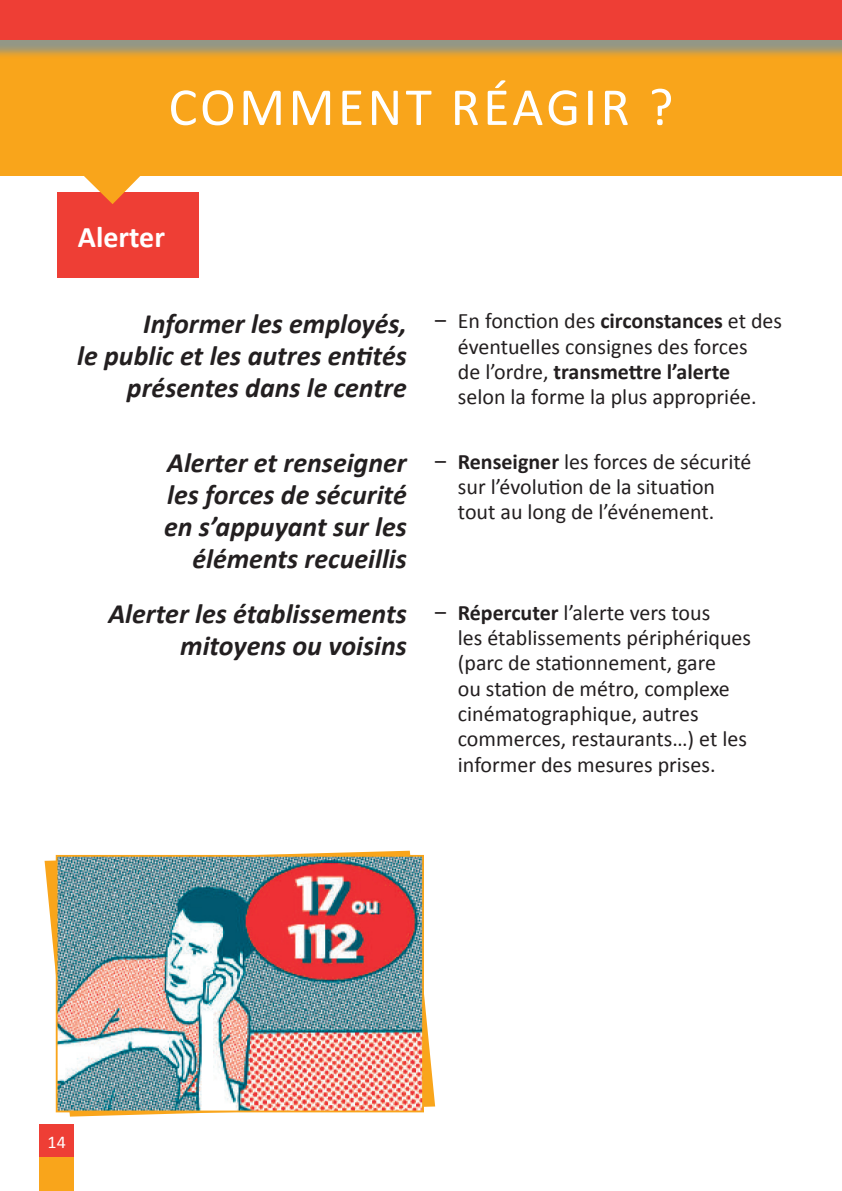
<style>
.page{position:relative;width:842px;height:1191px;background:#fff}
.page>*{position:absolute;margin:0;border:0;box-sizing:border-box;transform-origin:0 0}
.t1{font:54px "Calibri";letter-spacing:.06em;color:#fff}
.t2{font:700 30px "Calibri";color:#fff}
.t3{font:italic 700 28px/32px "Calibri";color:#231f20;text-align:right}
.t4{font:22px/25.2px "Calibri";color:#231f20}
.t5{font:18px "Calibri";color:#fff}
.s1{font-weight:700}
</style>
<div class="page">
<div style="left:40px;top:1124px;width:34px;height:33px;background:#ee3e35"></div>
<div style="left:40px;top:1157px;width:34px;height:34px;background:#f9a51b"></div>
<div style="left:0;top:0;width:842px;height:176px;background:#f9a51b"></div>
<div style="left:0;top:0;width:842px;height:59px;background:#7a94a1;opacity:.8"></div>
<div style="left:0;top:0;width:842px;height:40px;background:#ee3e35"></div>
<div style="left:57px;top:193px;width:141px;height:85px;background:#ee3e35"></div>
<svg style="left:78px;top:176px;width:68px;height:28px"></svg>
<svg style="left:45px;top:850px;width:390px;height:266px"></svg>
<img style="left:59px;top:858px;width:362px;height:251px">
<div style="left:56px;top:855px;width:368px;height:257px;border:2px solid #f9a51b"></div>
<h1 class="t1" style="left:168px;top:73px;width:506px">COMMENT RÉAGIR ?</h1>
<h2 class="t2" style="left:78px;top:218px;width:89px">Alerter</h2>
<p class="t3" style="left:77px;top:306px;width:331px">Informer les employés,<br>le public et les autres entités présentes dans le centre</p>
<p class="t3" style="left:164px;top:445px;width:244px">Alerter et renseigner les forces de sécurité en s’appuyant sur les éléments recueillis</p>
<p class="t3" style="left:108px;top:597px;width:300px">Alerter les établissements mitoyens ou voisins</p>
<p class="t4" style="left:458px;top:307px;width:326px;text-indent:-23px">͵͵ En fonction des <span class="s1">circonstances</span> et des éventuelles consignes des forces<br>de l’ordre, <span class="s1">transmettre l’alerte </span>selon la forme la plus appropriée.</p>
<p class="t4" style="left:458px;top:448px;width:295px;text-indent:-23px">͵͵ <span class="s1">Renseigner</span> les forces de sécurité sur l’évolution de la situation tout au long de l’événement.</p>
<p class="t4" style="left:458px;top:598px;width:295px;text-indent:-23px">͵͵ <span class="s1">Répercuter</span> l’alerte vers tous<br>les établissements périphériques (parc de stationnement, gare<br>ou station de métro, complexe cinématographique, autres commerces, restaurants…) et les informer des mesures prises.</p>
<p class="t5" style="left:48px;top:1130px;width:20px">14</p>
</div>
